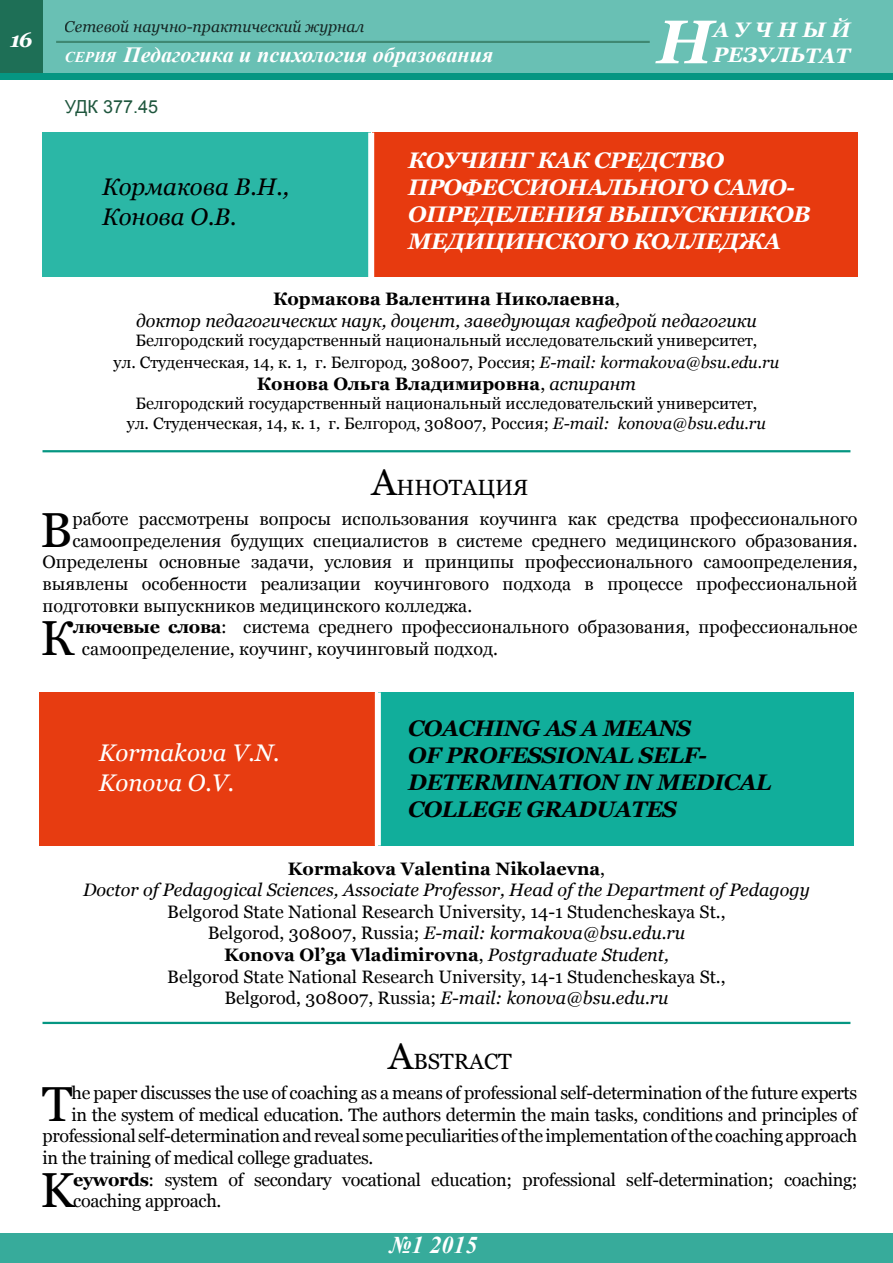
<style>
.page{position:relative;width:893px;height:1263px;background:#fff}
.page>*{position:absolute;margin:0;border:0;box-sizing:border-box;transform-origin:0 0}
.t1{font:italic 700 61.5px "Georgia";color:#fff}
.t2{font:49.2px "Georgia";color:#000}
.t3{font:italic 24px/30px "Georgia";color:#000}
.t4{font:italic 24px/30px "Georgia";color:#fff}
.t5{font:italic 700 24px "Times New Roman";color:#fff}
.t6{font:italic 700 22.5px/27px "Georgia";letter-spacing:-.02em;color:#fff}
.t7{font:italic 700 22.5px/27px "Georgia";letter-spacing:-.02em;color:#000}
.t8{font:22.05px "Georgia";color:#000}
.t9{font:italic 700 21.75px "Times New Roman";color:#fff}
.t10{font:italic 700 21px/25.2px "Georgia";color:#fff}
.t11{font:18px/21.6px "Georgia";color:#000;text-align:center}
.t12{font:18px/21.6px "Georgia";letter-spacing:-.02em;color:#000}
.t13{font:italic 18px/21.6px "Georgia";color:#000;text-align:center}
.t14{font:700 18px "Georgia";color:#000}
.t15{font:18px "Arial";color:#1e563d}
.t16{font:16.5px/21.6px "Georgia";color:#000;text-align:center}
.t17{font:italic 15.75px "Georgia";color:#000}
.s1{font-size:15px}
.s2{font-weight:700;font-style:normal}
.s3{font-style:normal}
.s4{font-style:italic}
.s5{font-weight:400}
.s6{font-weight:400;font-style:italic}
.s7{font-size:37.5px}
.s8{font-weight:700}
</style>
<div class="page">
<div style="left:378px;top:692px;width:476px;height:153px;background:#11ae9b"></div>
<div style="left:39px;top:692px;width:336px;height:153px;background:#e73c11"></div>
<div style="left:375px;top:692px;width:6px;height:153px;background:#fff"></div>
<hr style="left:43px;top:1022px;width:807px;height:2px;background:#059682">
<hr style="left:43px;top:450px;width:807px;height:2px;background:#059682">
<div style="left:0;top:0;width:893px;height:80px;background:#69c0b4"></div>
<div style="left:0;top:1233px;width:893px;height:30px;background:#37ab9b"></div>
<div style="left:0;top:0;width:43px;height:79px;background:#1e6f56"></div>
<hr style="left:56px;top:41px;width:594px;height:2px;background:#1e5a3c">
<div style="left:372px;top:133px;width:485px;height:144px;background:#e73a0f"></div>
<div style="left:43px;top:133px;width:328px;height:144px;background:#2bb7a6"></div>
<div style="left:368px;top:133px;width:6px;height:144px;background:#fff"></div>
<div style="left:0;top:73px;width:893px;height:7px;background:#059682"></div>
<p class="t10" style="left:10px;top:27px;width:24px">16</p>
<p class="t17" style="left:65px;top:17px;width:301px">Сетевой научно-практический журнал</p>
<p class="t9" style="left:65px;top:40px;width:430px"><span class="s1">СЕРИЯ</span> Педагогика и психология образования</p>
<p class="t15" style="left:65px;top:95px;width:95px">УДК 377.45</p>
<p class="t10" style="left:713px;top:17px;width:139px">АУЧНЫЙ<br>РЕЗУЛЬТАТ</p>
<h1 class="t1" style="left:657px;top:2px;width:58px">Н</h1>
<h3 class="t3" style="left:102px;top:172px;width:189px">Кормакова В.Н.,<br>Конова О.В.</h3>
<p class="t6" style="left:408px;top:147px;width:404px">КОУЧИНГ КАК СРЕДСТВО<br>ПРОФЕССИОНАЛЬНОГО САМО-<br>ОПРЕДЕЛЕНИЯ ВЫПУСКНИКОВ<br>МЕДИЦИНСКОГО КОЛЛЕДЖА</p>
<p class="t13" style="left:136px;top:288px;width:622px"><span class="s2">Кормакова Валентина Николаевна</span><span class="s3">,<br></span>доктор педагогических наук, доцент, заведующая кафедрой педагогики</p>
<p class="t16" style="left:114px;top:330px;width:667px">Белгородский государственный национальный исследовательский университет,<br>ул. Студенческая, 14, к. 1, г. Белгород, 308007, Россия; <span class="s4">E-mail: kormakova@bsu.edu.ru</span></p>
<p class="t14" style="left:257px;top:372px;width:381px">Конова Ольга Владимировна<span class="s5">,</span> <span class="s6">аспирант</span></p>
<p class="t16" style="left:127px;top:394px;width:641px;line-height:19.8px">Белгородский государственный национальный исследовательский университет, ул. Студенческая, 14, к. 1, г. Белгород, 308007, Россия; <span class="s4">E-mail: konova@bsu.edu.ru</span></p>
<p class="t8" style="left:371px;top:474px;width:159px"><span class="s7">А</span>ННОТАЦИЯ</p>
<h2 class="t2" style="left:40px;top:500px;width:34px">В</h2>
<p class="t11" style="left:72px;top:508px;width:787px">работе рассмотрены вопросы использования коучинга как средства профессионального</p>
<p class="t11" style="left:72px;top:530px;width:787px">самоопределения будущих специалистов в системе среднего медицинского образования.</p>
<p class="t11" style="left:43px;top:552px;width:816px">Определены основные задачи, условия и принципы профессионального самоопределения,</p>
<p class="t11" style="left:43px;top:573px;width:816px">выявлены особенности реализации коучингового подхода в процессе профессиональной</p>
<p class="t11" style="left:43px;top:595px;width:431px">подготовки выпускников медицинского колледжа.</p>
<h2 class="t2" style="left:40px;top:608px;width:36px">К</h2>
<p class="t11" style="left:82px;top:616px;width:777px;text-align:left;text-indent:-9px"><span class="s8">лючевые слова</span>: система среднего профессионального образования, профессиональное самоопределение, коучинг, коучинговый подход.</p>
<h3 class="t4" style="left:99px;top:737px;width:182px">Kormakova V.N.<br>Konova O.V.</h3>
<p class="t7" style="left:408px;top:715px;width:365px">COACHING AS A MEANS<br>OF PROFESSIONAL SELF-<br>DETERMINATION IN MEDICAL<br>COLLEGE GRADUATES</p>
<p class="t13" style="left:83px;top:858px;width:728px"><span class="s2">Kormakova Valentina Nikolaevna</span><span class="s3">,<br></span>Doctor of Pedagogical Sciences, Associate Professor, Head of the Department of Pedagogy</p>
<p class="t11" style="left:167px;top:901px;width:560px">Belgorod State National Research University, 14-1 Studencheskaya St., Belgorod, 308007, Russia; <span class="s4">E-mail: kormakova@bsu.edu.ru<br></span><span class="s8">Konova Ol’ga Vladimirovna</span>, <span class="s4">Postgraduate Student,<br></span>Belgorod State National Research University, 14-1 Studencheskaya St., Belgorod, 308007, Russia; <span class="s4">E-mail: konova@bsu.edu.ru</span></p>
<p class="t8" style="left:388px;top:1048px;width:125px"><span class="s7">A</span>BSTRACT</p>
<h2 class="t2" style="left:42px;top:1074px;width:32px">T</h2>
<p class="t12" style="left:72px;top:1083px;width:787px">he paper discusses the use of coaching as a means of professional self-determination of the future experts</p>
<p class="t12" style="left:72px;top:1104px;width:787px">in the system of medical education. The authors determin the main tasks, conditions and principles of</p>
<p class="t12" style="left:43px;top:1126px;width:816px">professional self-determination and reveal some peculiarities of the implementation of the coaching approach</p>
<p class="t12" style="left:43px;top:1147px;width:332px">in the training of medical college graduates.</p>
<h2 class="t2" style="left:40px;top:1160px;width:36px">K</h2>
<p class="t12" style="left:73px;top:1169px;width:786px"><span class="s8">eywords</span>: system of secondary vocational education; professional self-determination; coaching; coaching approach.</p>
<h3 class="t5" style="left:390px;top:1229px;width:89px">№1 2015</h3>
</div>
